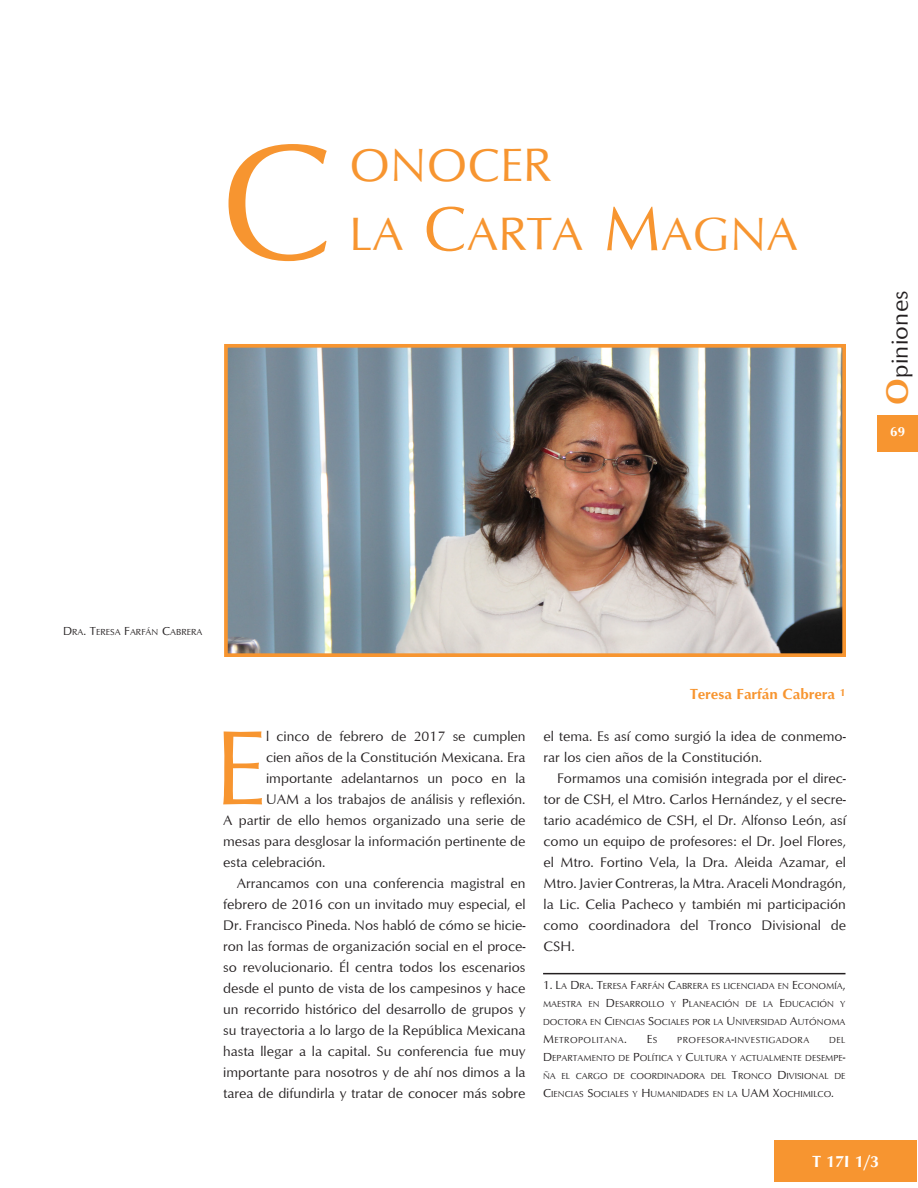
<style>
.page{position:relative;width:918px;height:1188px;background:#fff}
.page>*{position:absolute;margin:0;border:0;box-sizing:border-box;transform-origin:0 0}
.cabeza1_-_CAPITULAR{font:167.25px "Optimum";color:#f79530}
.cuerpoCapitular{font:108.3px "Optimum";color:#f79530}
.cabeza1{font:48px "Optimum";color:#f79530}
.t1{font:24px "Optimum";letter-spacing:.01em;color:#231f20}
.t2{font:700 16.5px "Optimum";color:#fff}
.autor{font:700 15px "Optimum";color:#f79530}
.cuerpo_de_texto{font:14.25px/21px "Optimum";color:#231f20;text-align:justify}
.cuerpoCapitular-2{font:14.25px "Optimum";color:#231f20}
.folio{font:700 13.5px "Optimum";color:#fff}
.pie{font:12px "Optimum";color:#231f20}
.pie-2{font:9px/18px "Optimum";color:#231f20;text-align:justify}
.pies_de_foto{font:9px "Optimum";color:#231f20}
.pie-3{font:9px "Optimum";letter-spacing:.05em;color:#231f20}
.s1{font-size:63.9px}
.s2{font-weight:700;font-size:31.5px;color:#f79530}
.s3{font-size:12px}
.s4{font-size:9px}
</style>
<div class="page">
<div style="left:877px;top:415px;width:41px;height:36px;background:#f79530"></div>
<div style="left:775px;top:1140px;width:142px;height:42px;background:#f79530"></div>
<img style="left:229px;top:349px;width:612px;height:303px">
<div style="left:224px;top:344px;width:622px;height:313px;border:4px solid #f79530"></div>
<hr style="left:543px;top:973px;width:303px;height:1px;background:#231f20">
<p class="cabeza1_-_CAPITULAR" style="left:219px;top:99px;width:100px">C</p>
<p class="cabeza1" style="left:350px;top:135px;width:204px">ONOCER</p>
<p class="cabeza1" style="left:350px;top:204px;width:450px">LA <span class="s1">C</span>ARTA <span class="s1">M</span>AGNA</p>
<h3 class="t1" style="left:885px;top:405px;width:116px;rotate:-90deg"><span class="s2">O</span>piniones</h3>
<p class="folio" style="left:890px;top:424px;width:16px">69</p>
<p class="pies_de_foto" style="left:63px;top:626px;width:141px"><span class="s3">D</span>RA<span class="s3">. T</span>ERESA <span class="s3">F</span>ARFÁN <span class="s3">C</span>ABRERA</p>
<p class="cuerpoCapitular" style="left:214px;top:701px;width:53px">E</p>
<p class="cuerpoCapitular-2" style="left:266px;top:727px;width:261px">l cinco de febrero de 2017 se cumplen</p>
<p class="cuerpoCapitular-2" style="left:266px;top:748px;width:261px">cien años de la Constitución Mexicana. Era</p>
<p class="cuerpoCapitular-2" style="left:266px;top:769px;width:261px">importante adelantarnos un poco en la</p>
<p class="cuerpoCapitular-2" style="left:266px;top:790px;width:261px">UAM a los trabajos de análisis y reflexión.</p>
<p class="cuerpoCapitular-2" style="left:223px;top:811px;width:304px">A partir de ello hemos organizado una serie de</p>
<p class="cuerpoCapitular-2" style="left:223px;top:832px;width:304px">mesas para desglosar la información pertinente de</p>
<p class="cuerpoCapitular-2" style="left:223px;top:853px;width:104px">esta celebración.</p>
<p class="cuerpo_de_texto" style="left:223px;top:872px;width:304px;text-indent:14px">Arrancamos con una conferencia magistral en febrero de 2016 con un invitado muy especial, el Dr. Francisco Pineda. Nos habló de cómo se hicie&shy;ron las formas de organización social en el proce&shy;so revolucionario. Él centra todos los escenarios desde el punto de vista de los campesinos y hace un recorrido histórico del desarrollo de grupos y su trayectoria a lo largo de la República Mexicana hasta llegar a la capital. Su conferencia fue muy importante para nosotros y de ahí nos dimos a la tarea de difundirla y tratar de conocer más sobre</p>
<p class="autor" style="left:690px;top:685px;width:157px">Teresa Farfán Cabrera <sup>1</sup></p>
<p class="cuerpo_de_texto" style="left:544px;top:725px;width:304px">el tema. Es así como surgió la idea de conmemo&shy;rar los cien años de la Constitución.</p>
<p class="cuerpo_de_texto" style="left:544px;top:767px;width:304px;text-indent:14px">Formamos una comisión integrada por el direc&shy;tor de CSH, el Mtro. Carlos Hernández, y el secre&shy;tario académico de CSH, el Dr. Alfonso León, así como un equipo de profesores: el Dr. Joel Flores, el Mtro. Fortino Vela, la Dra. Aleida Azamar, el Mtro. Javier Contreras, la Mtra. Araceli Mondragón, la Lic. Celia Pacheco y también mi participación como coordinadora del Tronco Divisional de CSH.</p>
<p class="pie-2" style="left:543px;top:977px;width:304px"><span class="s3">1. L</span>A <span class="s3">D</span>RA<span class="s3">. T</span>ERESA <span class="s3">F</span>ARFÁN <span class="s3">C</span>ABRERA ES LICENCIADA EN <span class="s3">E</span>CONOMÍA<span class="s3">, </span>MAESTRA EN <span class="s3">D</span>ESARROLLO Y <span class="s3">P</span>LANEACIÓN DE LA <span class="s3">E</span>DUCACIÓN Y DOCTORA EN <span class="s3">C</span>IENCIAS <span class="s3">S</span>OCIALES POR LA <span class="s3">U</span> NIVERSIDAD <span class="s3">A</span>UTÓNOMA <span class="s3">M</span>ETROPOLITANA<span class="s3">.</span></p>
<p class="pie" style="left:647px;top:1032px;width:12px">E<span class="s4">S</span></p>
<p class="pie-3" style="left:677px;top:1035px;width:134px">PROFESORA<span class="s3">-</span>INVESTIGADORA</p>
<p class="pie-2" style="left:543px;top:1031px;width:304px;text-indent:286px">DEL <span class="s3">D</span>EPARTAMENTO DE <span class="s3">P</span>OLÍTICA Y <span class="s3">C</span>ULTURA Y ACTUALMENTE DESEMPE<span class="s3">-</span>ÑA EL CARGO DE COORDINADORA DEL <span class="s3">T</span>RONCO <span class="s3">D</span>IVISIONAL DE <span class="s3">C</span>IENCIAS <span class="s3">S</span>OCIALES Y <span class="s3">H</span>UMANIDADES EN LA <span class="s3">UAM X</span>OCH IMILCO<span class="s3">.</span></p>
<p class="t2" style="left:813px;top:1152px;width:68px">T 17I 1/3</p>
</div>
